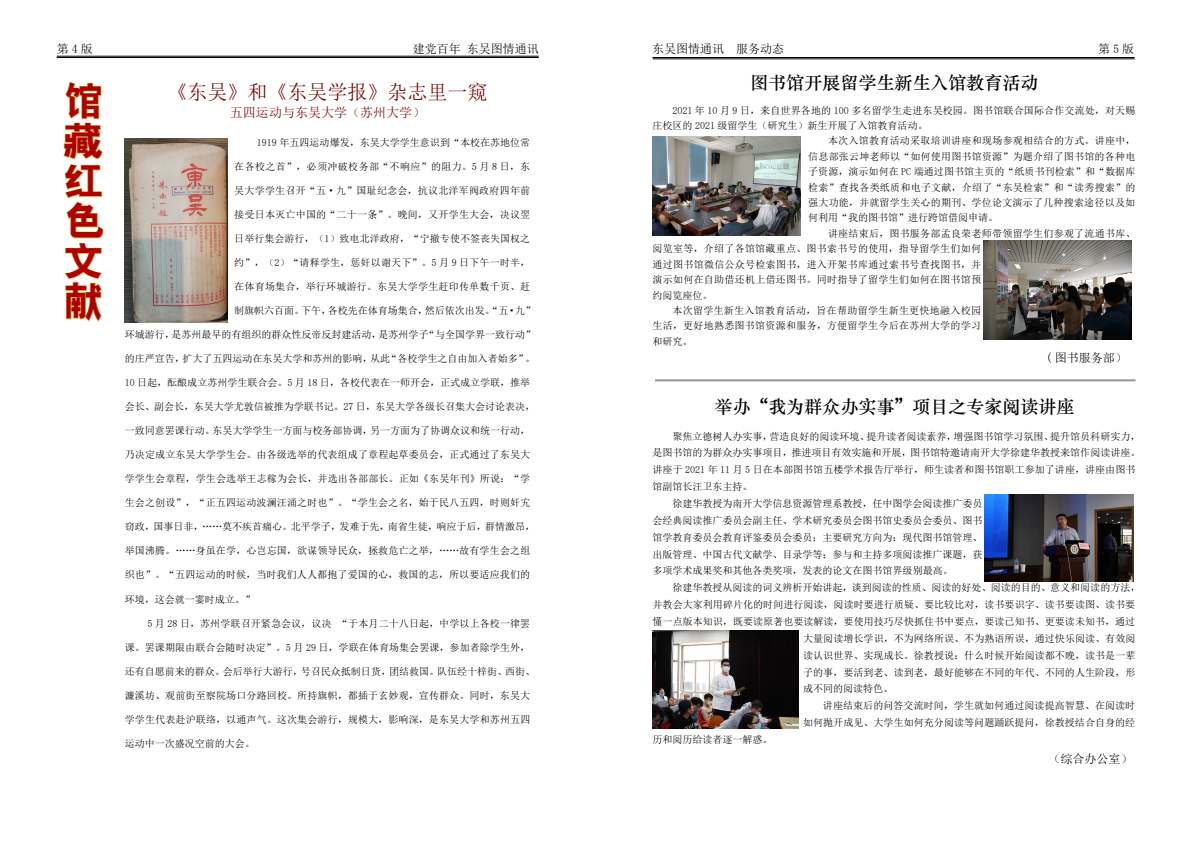
<style>
.page{position:relative;width:1191px;height:842px;background:#fff}
.page>*{position:absolute;margin:0;border:0;box-sizing:border-box;transform-origin:0 0}
.t1{font:40px/40px "RS Cu Hei";color:#ad0000;text-align:justify}
.t2{font:20px "Sim Sun";color:#750000}
.t3{font:18px "ST Zhongsong";color:#000}
.t4{font:13px "Sim Sun";color:#750000}
.t5{font:12px "Sim Sun";color:#000}
.t6{font:10px "Sim Sun";letter-spacing:.005em;color:#000}
.t7{font:10px "Sim Sun";letter-spacing:.025em;color:#000}
.t8{font:10px "Sim Sun";letter-spacing:.03em;color:#000}
.t9{font:10px "Sim Sun";letter-spacing:.04em;color:#000}
</style>
<div class="page">
<hr style="left:57px;top:56px;width:482px;height:1px;background:#000">
<hr style="left:57px;top:57px;width:482px;height:1px;background:#000">
<hr style="left:652px;top:57px;width:482px;height:1px;background:#000">
<hr style="left:652px;top:59px;width:482px;height:1px;background:#000">
<svg style="left:63px;top:81px;width:41px;height:241px"></svg>
<img style="left:124px;top:139px;width:103px;height:184px">
<img style="left:652px;top:631px;width:147px;height:98px">
<img style="left:983px;top:241px;width:149px;height:99px">
<img style="left:652px;top:136px;width:148px;height:99px">
<hr style="left:655px;top:379px;width:480px;height:2px;background:#000">
<img style="left:985px;top:494px;width:148px;height:88px">
<p class="t5" style="left:57px;top:43px;width:37px">第4版</p>
<p class="t5" style="left:413px;top:43px;width:127px">建党百年 东吴图情通讯</p>
<p class="t5" style="left:652px;top:43px;width:133px">东吴图情通讯 服务动态</p>
<p class="t5" style="left:1098px;top:43px;width:37px">第5版</p>
<h1 class="t1" style="left:64px;top:81px;width:41px">馆藏红色文献</h1>
<h2 class="t2" style="left:167px;top:81px;width:321px">《东吴》和《东吴学报》杂志里一窥</h2>
<h3 class="t4" style="left:230px;top:105px;width:197px">五四运动与东吴大学（苏州大学）</h3>
<p class="t6" style="left:257px;top:137px;width:275px">1919 年五四运动爆发，东吴大学学生意识到“本校在苏地位常</p>
<p class="t9" style="left:234px;top:161px;width:297px">在各校之首”，必须冲破校务部“不响应”的阻力。5 月 8 日，东</p>
<p class="t7" style="left:234px;top:185px;width:297px">吴大学学生召开“五·九”国耻纪念会，抗议北洋军阀政府四年前</p>
<p class="t7" style="left:234px;top:209px;width:297px">接受日本灭亡中国的“二十一条”。晚间，又开学生大会，决议翌</p>
<p class="t6" style="left:234px;top:233px;width:297px">日举行集会游行，（1）致电北洋政府，“宁撤专使不签丧失国权之</p>
<p class="t6" style="left:234px;top:257px;width:297px">约”，（2）“请释学生，惩奸以谢天下”。5 月 9 日下午一时半，</p>
<p class="t7" style="left:234px;top:281px;width:297px">在体育场集合，举行环城游行。东吴大学学生赶印传单数千页、赶</p>
<p class="t6" style="left:234px;top:305px;width:302px">制旗帜六百面。下午，各校先在体育场集合，然后依次出发。“五·九”</p>
<p class="t6" style="left:125px;top:329px;width:412px">环城游行，是苏州最早的有组织的群众性反帝反封建活动，是苏州学子“与全国学界一致行动”</p>
<p class="t6" style="left:125px;top:353px;width:412px">的庄严宣告，扩大了五四运动在东吴大学和苏州的影响，从此“各校学生之自由加入者始多”。</p>
<p class="t6" style="left:125px;top:377px;width:407px">10 日起，酝酿成立苏州学生联合会。5 月 18 日，各校代表在一师开会，正式成立学联，推举</p>
<p class="t6" style="left:125px;top:402px;width:412px">会长、副会长，东吴大学尤敦信被推为学联书记。27 日，东吴大学各级长召集大会讨论表决，</p>
<p class="t6" style="left:125px;top:426px;width:407px">一致同意罢课行动。东吴大学学生一方面与校务部协调，另一方面为了协调众议和统一行动，</p>
<p class="t6" style="left:125px;top:450px;width:407px">乃决定成立东吴大学学生会。由各级选举的代表组成了章程起草委员会，正式通过了东吴大</p>
<p class="t6" style="left:125px;top:474px;width:407px">学学生会章程，学生会选举王志稼为会长，并选出各部部长。正如《东吴年刊》所说：“学</p>
<p class="t6" style="left:125px;top:498px;width:407px">生会之创设”，“正五四运动波澜汪涌之时也”。“学生会之名，始于民八五四，时则奸宄</p>
<p class="t6" style="left:125px;top:522px;width:412px">窃政，国事日非，……莫不疾首痛心。北平学子，发难于先，南省生徒，响应于后，群情激昂，</p>
<p class="t6" style="left:125px;top:546px;width:407px">举国沸腾。……身虽在学，心岂忘国，欲谋领导民众，拯救危亡之举，……故有学生会之组</p>
<p class="t6" style="left:125px;top:570px;width:407px">织也”。“五四运动的时候，当时我们人人都抱了爱国的心，救国的志，所以要适应我们的</p>
<p class="t6" style="left:125px;top:594px;width:131px">环境，这会就一霎时成立。”</p>
<p class="t6" style="left:147px;top:618px;width:384px">5 月 28 日，苏州学联召开紧急会议，议决 “于本月二十八日起，中学以上各校一律罢</p>
<p class="t6" style="left:125px;top:642px;width:407px">课。罢课期限由联合会随时决定”。5 月 29 日，学联在体育场集会罢课，参加者除学生外，</p>
<p class="t6" style="left:125px;top:666px;width:412px">还有自愿前来的群众。会后举行大游行，号召民众抵制日货，团结救国。队伍经十梓街、西街、</p>
<p class="t6" style="left:125px;top:690px;width:407px">濂溪坊、观前街至察院场口分路回校。所持旗帜，都插于玄妙观，宣传群众。同时，东吴大</p>
<p class="t6" style="left:125px;top:714px;width:407px">学学生代表赴沪联络，以通声气。这次集会游行，规模大，影响深，是东吴大学和苏州五四</p>
<p class="t6" style="left:125px;top:738px;width:131px">运动中一次盛况空前的大会。</p>
<h3 class="t3" style="left:750px;top:70px;width:289px">图书馆开展留学生新生入馆教育活动</h3>
<p class="t6" style="left:672px;top:105px;width:464px">2021 年 10 月 9 日，来自世界各地的 100 多名留学生走进东吴校园。图书馆联合国际合作交流处，对天赐</p>
<p class="t6" style="left:652px;top:120px;width:276px">庄校区的 2021 级留学生（研究生）新生开展了入馆教育活动。</p>
<p class="t7" style="left:828px;top:136px;width:309px">本次入馆教育活动采取培训讲座和现场参观相结合的方式。讲座中，</p>
<p class="t7" style="left:808px;top:151px;width:329px">信息部张云坤老师以“如何使用图书馆资源”为题介绍了图书馆的各种电</p>
<p class="t6" style="left:808px;top:167px;width:329px">子资源，演示如何在 PC 端通过图书馆主页的“纸质书刊检索”和“数据库</p>
<p class="t7" style="left:808px;top:182px;width:329px">检索”查找各类纸质和电子文献，介绍了“东吴检索”和“读秀搜索”的</p>
<p class="t7" style="left:808px;top:197px;width:328px">强大功能，并就留学生关心的期刊、学位论文演示了几种搜索途径以及如</p>
<p class="t6" style="left:808px;top:213px;width:191px">何利用“我的图书馆”进行跨馆借阅申请。</p>
<p class="t7" style="left:828px;top:228px;width:309px">讲座结束后，图书服务部孟良荣老师带领留学生们参观了流通书库、</p>
<p class="t8" style="left:652px;top:244px;width:330px">阅览室等，介绍了各馆馆藏重点、图书索书号的使用，指导留学生们如何</p>
<p class="t8" style="left:652px;top:259px;width:330px">通过图书馆微信公众号检索图书，进入开架书库通过索书号查找图书，并</p>
<p class="t8" style="left:652px;top:274px;width:330px">演示如何在自助借还机上借还图书。同时指导了留学生们如何在图书馆预</p>
<p class="t6" style="left:652px;top:290px;width:61px">约阅览座位。</p>
<p class="t8" style="left:672px;top:305px;width:310px">本次留学生新生入馆教育活动，旨在帮助留学生新生更快地融入校园</p>
<p class="t8" style="left:652px;top:321px;width:330px">生活，更好地熟悉图书馆资源和服务，方便留学生今后在苏州大学的学习</p>
<p class="t6" style="left:652px;top:336px;width:41px">和研究。</p>
<p class="t5" style="left:1045px;top:352px;width:82px">( 图书服务部）</p>
<h3 class="t3" style="left:714px;top:394px;width:361px">举办“我为群众办实事”项目之专家阅读讲座</h3>
<p class="t6" style="left:672px;top:431px;width:469px">聚焦立德树人办实事，营造良好的阅读环境、提升读者阅读素养，增强图书馆学习氛围、提升馆员科研实力，</p>
<p class="t6" style="left:652px;top:448px;width:489px">是图书馆的为群众办实事项目，推进项目有效实施和开展，图书馆特邀请南开大学徐建华教授来馆作阅读讲座。</p>
<p class="t6" style="left:652px;top:465px;width:484px">讲座于 2021 年 11 月 5 日在本部图书馆五楼学术报告厅举行，师生读者和图书馆职工参加了讲座，讲座由图书</p>
<p class="t6" style="left:652px;top:481px;width:101px">馆副馆长汪卫东主持。</p>
<p class="t6" style="left:672px;top:498px;width:311px">徐建华教授为南开大学信息资源管理系教授，任中图学会阅读推广委员</p>
<p class="t6" style="left:652px;top:515px;width:331px">会经典阅读推广委员会副主任、学术研究委员会图书馆史委员会委员、图书</p>
<p class="t6" style="left:652px;top:532px;width:331px">馆学教育委员会教育评鉴委员会委员；主要研究方向为：现代图书馆管理、</p>
<p class="t6" style="left:652px;top:549px;width:331px">出版管理、中国古代文献学、目录学等；参与和主持多项阅读推广课题，获</p>
<p class="t6" style="left:652px;top:566px;width:301px">多项学术成果奖和其他各类奖项，发表的论文在图书馆界级别最高。</p>
<p class="t6" style="left:672px;top:583px;width:469px">徐建华教授从阅读的词义辨析开始讲起，谈到阅读的性质、阅读的好处、阅读的目的、意义和阅读的方法，</p>
<p class="t6" style="left:652px;top:599px;width:484px">并教会大家利用碎片化的时间进行阅读，阅读时要进行质疑、要比较比对，读书要识字、读书要读图、读书要</p>
<p class="t6" style="left:652px;top:616px;width:484px">懂一点版本知识，既要读原著也要读解读，要使用技巧尽快抓住书中要点，要读已知书、更要读未知书，通过</p>
<p class="t6" style="left:803px;top:633px;width:334px">大量阅读增长学识，不为网络所误、不为熟语所误，通过快乐阅读、有效阅</p>
<p class="t6" style="left:803px;top:650px;width:334px">读认识世界、实现成长。徐教授说：什么时候开始阅读都不晚，读书是一辈</p>
<p class="t6" style="left:803px;top:667px;width:334px">子的事，要活到老、读到老，最好能够在不同的年代、不同的人生阶段，形</p>
<p class="t6" style="left:803px;top:684px;width:91px">成不同的阅读特色。</p>
<p class="t6" style="left:823px;top:701px;width:314px">讲座结束后的问答交流时间，学生就如何通过阅读提高智慧、在阅读时</p>
<p class="t6" style="left:803px;top:717px;width:334px">如何抛开成见、大学生如何充分阅读等问题踊跃提问，徐教授结合自身的经</p>
<p class="t6" style="left:652px;top:734px;width:121px">历和阅历给读者逐一解惑。</p>
<p class="t5" style="left:1048px;top:752px;width:85px">（综合办公室）</p>
</div>
